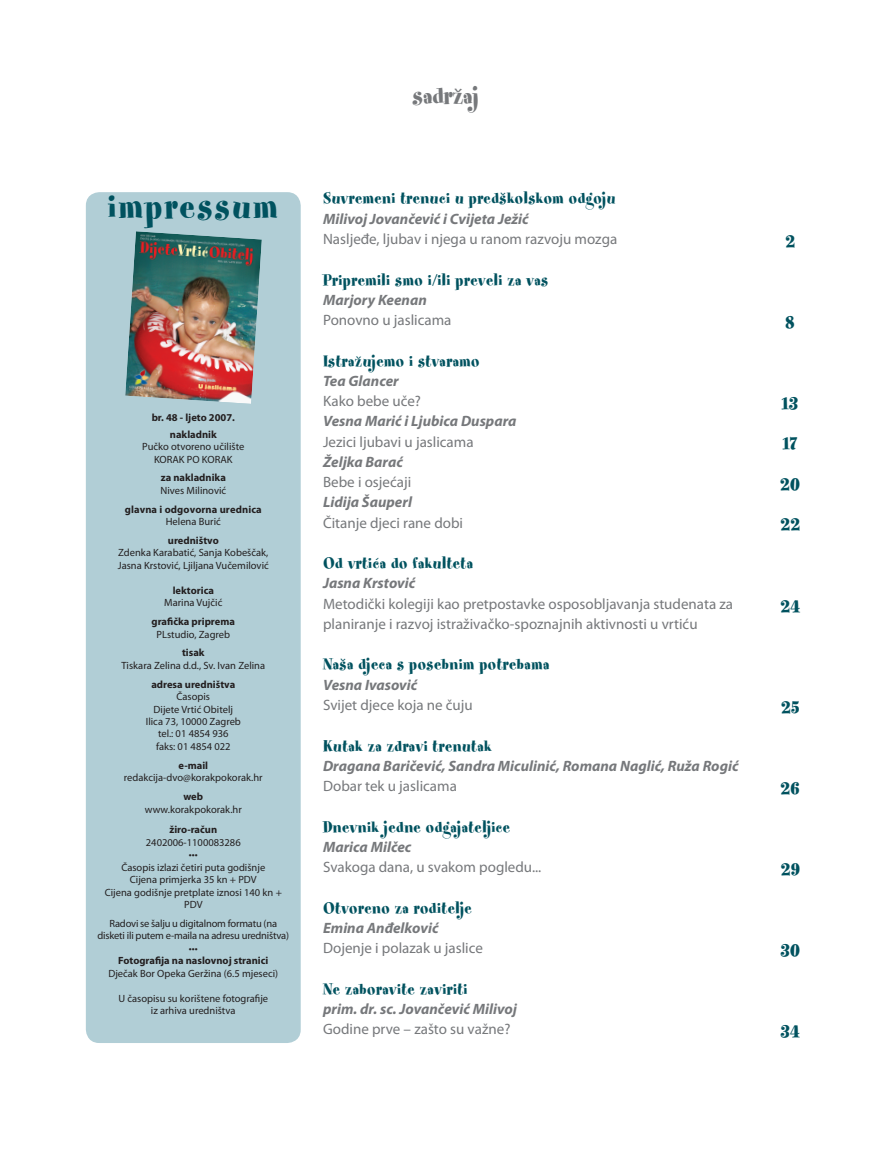
<style>
.page{position:relative;width:893px;height:1170px;background:#fff}
.page>*{position:absolute;margin:0;border:0;box-sizing:border-box;transform-origin:0 0}
.t1{font:39px "Spumoni LP";letter-spacing:.06em;color:#00525f}
.t2{font:27px "Spumoni LP";color:#76787b}
.t3{font:22.5px/40.5px "Spumoni LP";color:#00525f}
.t4{font:18px "Spumoni LP";letter-spacing:.03em;color:#00525f}
.t5{font:15px/20.2px "Myriad Pro";color:#76787b}
.t6{font:italic 700 15px "Myriad Pro";color:#76787b}
.t7{font:10.5px/12.5px "Myriad Pro";color:#231f20;text-align:center}
.t8{font:700 10.5px/16.8px "Myriad Pro";color:#231f20;text-align:center}
.t9{font:10.5px/12.5px "Myriad Pro";letter-spacing:-.02em;color:#231f20;text-align:center}
</style>
<div class="page">
<div style="left:86px;top:192px;width:215px;height:850px;background:#b1ced6;border-radius:13px"></div>
<img style="left:125px;top:231px;width:137px;height:173px">
<h1 class="t1" style="left:108px;top:186px;width:171px">impressum</h1>
<p class="t8" style="left:152px;top:409px;width:85px">br. 48 - ljeto 2007. nakladnik</p>
<p class="t7" style="left:142px;top:441px;width:103px">Pučko otvoreno učilište<br>KORAK PO KORAK</p>
<p class="t8" style="left:161px;top:470px;width:67px">za nakladnika</p>
<p class="t7" style="left:160px;top:484px;width:67px">Nives Milinović</p>
<p class="t8" style="left:125px;top:501px;width:138px">glavna i odgovorna urednica</p>
<p class="t7" style="left:166px;top:516px;width:57px">Helena Burić</p>
<p class="t8" style="left:168px;top:532px;width:52px">uredništvo</p>
<p class="t7" style="left:118px;top:547px;width:152px;text-align:left">Zdenka Karabatić, Sanja Kobeščak,<br>Jasna Krstović, Ljiljana Vučemilović</p>
<p class="t8" style="left:173px;top:582px;width:43px">lektorica</p>
<p class="t7" style="left:164px;top:597px;width:60px">Marina Vujčić</p>
<p class="t8" style="left:152px;top:614px;width:85px">grafička priprema</p>
<p class="t7" style="left:156px;top:628px;width:75px">PLstudio, Zagreb</p>
<p class="t8" style="left:182px;top:645px;width:24px">tisak</p>
<p class="t7" style="left:121px;top:659px;width:145px">Tiskara Zelina d.d., Sv. Ivan Zelina</p>
<p class="t8" style="left:151px;top:676px;width:85px">adresa uredništva</p>
<p class="t7" style="left:146px;top:691px;width:97px">Časopis<br>Dijete Vrtić Obitelj<br>Ilica 73, 10000 Zagreb tel.: 01 4854 936<br>faks: 01 4854 022</p>
<p class="t8" style="left:178px;top:757px;width:31px">e-mail</p>
<p class="t7" style="left:124px;top:772px;width:140px">redakcija-dvo@korakpokorak.hr</p>
<p class="t8" style="left:183px;top:788px;width:21px">web</p>
<p class="t7" style="left:145px;top:803px;width:98px">www.korakpokorak.hr</p>
<p class="t8" style="left:169px;top:822px;width:49px">žiro-račun</p>
<p class="t7" style="left:146px;top:836px;width:96px">2402006-1100083286</p>
<p class="t7" style="left:105px;top:849px;width:179px">•••<br>Časopis izlazi četiri puta godišnje<br>Cijena primjerka 35 kn + PDV<br>Cijena godišnje pretplate iznosi 140 kn +<br>PDV</p>
<p class="t9" style="left:98px;top:917px;width:193px">Radovi se šalju u digitalnom formatu (na disketi ili putem e-maila na adresu uredništva)</p>
<p class="t7" style="left:189px;top:942px;width:10px">•••</p>
<p class="t8" style="left:118px;top:953px;width:152px">Fotografija na naslovnoj stranici</p>
<p class="t7" style="left:108px;top:967px;width:171px">Dječak Bor Opeka Geržina (6.5 mjeseci)</p>
<p class="t7" style="left:118px;top:992px;width:151px">U časopisu su korištene fotografije iz arhiva uredništva</p>
<h2 class="t2" style="left:412px;top:82px;width:67px">sadræaj</h2>
<h3 class="t4" style="left:323px;top:189px;width:294px">Suvremeni trenuci u predškolskom odgoju</h3>
<h3 class="t6" style="left:323px;top:213px;width:207px">Milivoj Jovančević i Cvijeta Ježić</h3>
<h3 class="t5" style="left:323px;top:230px;width:295px">Nasljeđe, ljubav i njega u ranom razvoju mozga</h3>
<h3 class="t4" style="left:323px;top:270px;width:226px">Pripremili smo i/ili preveli za vas</h3>
<h3 class="t6" style="left:323px;top:294px;width:105px">Marjory Keenan</h3>
<h3 class="t5" style="left:323px;top:311px;width:130px">Ponovno u jaslicama</h3>
<h3 class="t4" style="left:323px;top:351px;width:158px">Istražujemo i stvaramo</h3>
<h3 class="t6" style="left:323px;top:375px;width:77px">Tea Glancer</h3>
<h3 class="t5" style="left:323px;top:392px;width:99px">Kako bebe uče?</h3>
<h3 class="t6" style="left:323px;top:415px;width:195px">Vesna Marić i Ljubica Duspara</h3>
<h3 class="t5" style="left:323px;top:432px;width:152px">Jezici ljubavi u jaslicama</h3>
<h3 class="t6" style="left:323px;top:456px;width:81px">Željka Barać</h3>
<h3 class="t5" style="left:323px;top:473px;width:90px">Bebe i osjećaji</h3>
<h3 class="t6" style="left:323px;top:496px;width:90px">Lidija Šauperl</h3>
<h3 class="t5" style="left:323px;top:513px;width:141px">Čitanje djeci rane dobi</h3>
<h3 class="t4" style="left:323px;top:554px;width:151px">Od vrtiÊa do fakulteta</h3>
<h3 class="t6" style="left:323px;top:577px;width:94px">Jasna Krstović</h3>
<h3 class="t5" style="left:323px;top:594px;width:411px">Metodički kolegiji kao pretpostavke osposobljavanja studenata za planiranje i razvoj istraživačko-spoznajnih aktivnosti u vrtiću</h3>
<h3 class="t4" style="left:323px;top:655px;width:228px">Naša djeca s posebnim potrebama</h3>
<h3 class="t6" style="left:323px;top:679px;width:96px">Vesna Ivasović</h3>
<h3 class="t5" style="left:323px;top:695px;width:151px">Svijet djece koja ne čuju</h3>
<h3 class="t4" style="left:323px;top:736px;width:170px">Kutak za zdravi trenutak</h3>
<h3 class="t6" style="left:323px;top:760px;width:417px">Dragana Baričević, Sandra Miculinić, Romana Naglić, Ruža Rogić</h3>
<h3 class="t5" style="left:323px;top:776px;width:135px">Dobar tek u jaslicama</h3>
<h3 class="t4" style="left:323px;top:817px;width:188px">Dnevnik jedne odgajateljice</h3>
<h3 class="t6" style="left:323px;top:841px;width:90px">Marica Milčec</h3>
<h3 class="t5" style="left:323px;top:857px;width:220px">Svakoga dana, u svakom pogledu...</h3>
<h3 class="t4" style="left:323px;top:898px;width:150px">Otvoreno za roditelje</h3>
<h3 class="t6" style="left:323px;top:922px;width:117px">Emina Anđelković</h3>
<h3 class="t5" style="left:323px;top:938px;width:161px">Dojenje i polazak u jaslice</h3>
<h3 class="t4" style="left:323px;top:979px;width:146px">Ne zaboravite zaviriti</h3>
<h3 class="t6" style="left:323px;top:1003px;width:195px">prim. dr. sc. Jovančević Milivoj</h3>
<h3 class="t5" style="left:323px;top:1019px;width:189px">Godine prve – zašto su važne?</h3>
<h3 class="t3" style="left:784px;top:222px;width:11px">2</h3>
<h3 class="t3" style="left:785px;top:303px;width:11px">8</h3>
<h3 class="t3" style="left:779px;top:384px;width:22px">13<br>17<br>20<br>22</h3>
<h3 class="t3" style="left:779px;top:586px;width:22px">24</h3>
<h3 class="t3" style="left:780px;top:688px;width:20px">25</h3>
<h3 class="t3" style="left:780px;top:769px;width:21px">26</h3>
<h3 class="t3" style="left:780px;top:850px;width:21px">29</h3>
<h3 class="t3" style="left:779px;top:931px;width:22px">30</h3>
<h3 class="t3" style="left:780px;top:1012px;width:21px">34</h3>
</div>
